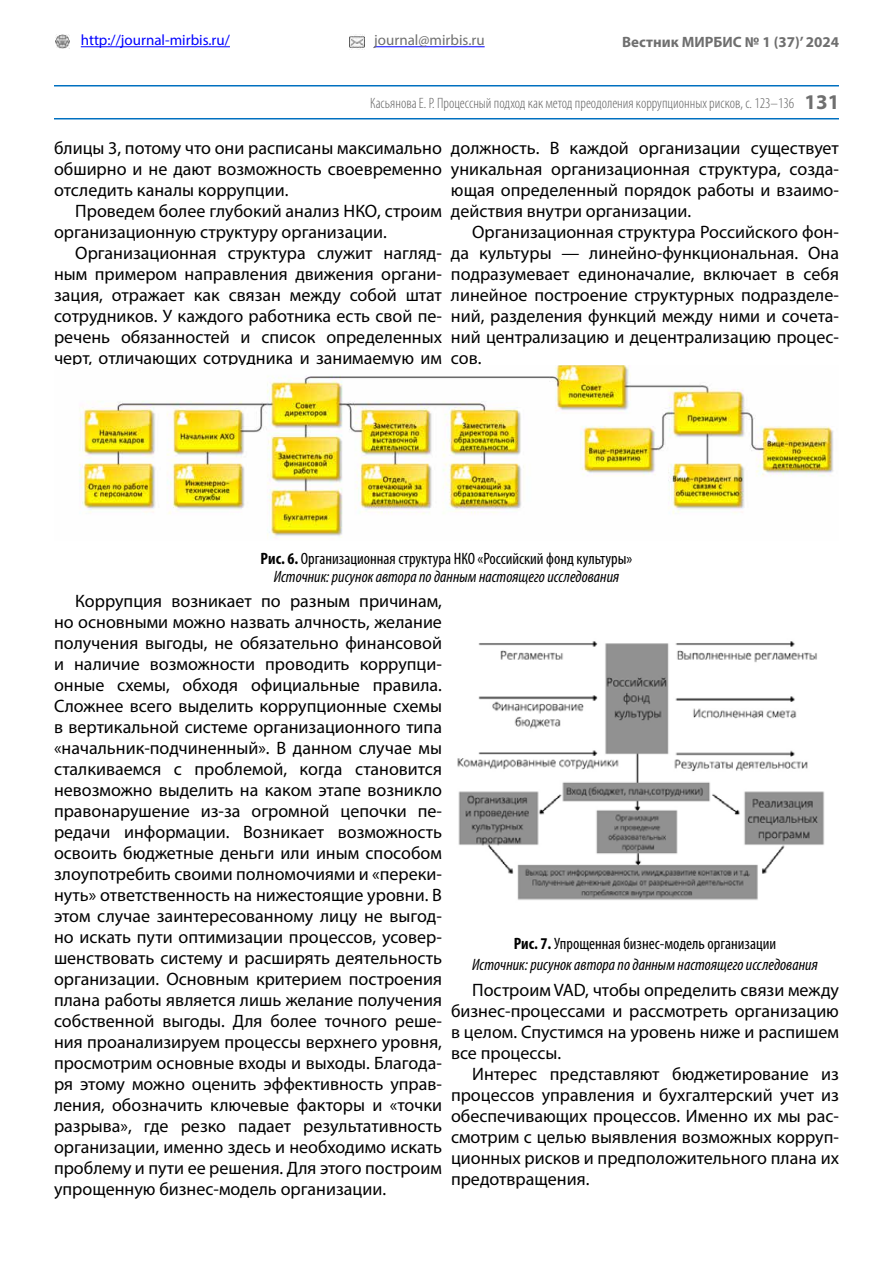
<style>
.page{position:relative;width:893px;height:1263px;background:#fff}
.page>*{position:absolute;margin:0;border:0;box-sizing:border-box;transform-origin:0 0}
.t1{font:18px/21px "Myriad Pro";color:#000;text-align:justify}
.t2{font:italic condensed 16.5px/18.1px "Myriad Pro";color:#000;text-align:center}
.t3{font:300 condensed 15px "Myriad Pro";color:#636363}
.t4{font:15px "Myriad Pro";color:#00f}
.t5{font:700 15px "Myriad Pro";color:#6f6f6f}
.t6{font:15px "Myriad Pro";color:#6f6f6f}
.s1{font-weight:700;font-stretch:normal;font-size:21px;color:#6f6f6f}
.s2{font-weight:700;font-style:normal}
.s3{font-style:normal}
</style>
<div class="page">
<hr style="left:54px;top:118px;width:785px;height:1px;background:#0070c0">
<img style="left:55px;top:34px;width:15px;height:15px">
<img style="left:349px;top:34px;width:16px;height:15px">
<hr style="left:81px;top:46px;width:149px;height:1px;background:#00f">
<hr style="left:374px;top:46px;width:111px;height:1px;background:#00f">
<hr style="left:54px;top:85px;width:785px;height:1px;background:#0070c0">
<img style="left:79px;top:365px;width:755px;height:173px">
<img style="left:457px;top:641px;width:368px;height:259px">
<p class="t4" style="left:81px;top:31px;width:151px">http://journal-mirbis.ru/</p>
<p class="t6" style="left:374px;top:31px;width:112px">journal@mirbis.ru</p>
<p class="t5" style="left:622px;top:32px;width:218px">Вестник МИРБИС № 1 (37)’ 2024</p>
<p class="t3" style="left:370px;top:94px;width:471px">Касьянова Е. Р. Процессный подход как метод преодоления коррупционных рисков, c. 123–136 <span class="s1">131</span></p>
<p class="t1" style="left:54px;top:137px;width:389px">блицы 3, потому что они расписаны максимально обширно и не дают возможность своевременно отследить каналы коррупции.</p>
<p class="t1" style="left:54px;top:200px;width:389px;text-indent:21px">Проведем более глубокий анализ НКО, строим организационную структуру организации.</p>
<p class="t1" style="left:54px;top:242px;width:389px;text-indent:21px">Организационная структура служит нагляд&shy;ным примером направления движения органи&shy;зация, отражает как связан между собой штат сотрудников. У каждого работника есть свой пе&shy;речень обязанностей и список определенных черт, отличающих сотрудника и занимаемую им</p>
<p class="t1" style="left:451px;top:137px;width:389px">должность. В каждой организации существует уникальная организационная структура, созда&shy;ющая определенный порядок работы и взаимо&shy;действия внутри организации.</p>
<p class="t1" style="left:451px;top:221px;width:389px;text-indent:21px">Организационная структура Российского фон&shy;да культуры — линейно-функциональная. Она подразумевает единоначалие, включает в себя линейное построение структурных подразделе&shy;ний, разделения функций между ними и сочета&shy;ний централизацию и децентрализацию процес&shy;сов.</p>
<p class="t2" style="left:261px;top:549px;width:373px"><span class="s2">Рис. 6.</span> <span class="s3">Организационная структура НКО «Российский фонд культуры»<br></span>Источник: рисунок автора по данным настоящего исследования</p>
<p class="t1" style="left:54px;top:590px;width:389px;text-indent:21px">Коррупция возникает по разным причинам, но основными можно назвать алчность, желание получения выгоды, не обязательно финансовой и наличие возможности проводить коррупци&shy;онные схемы, обходя официальные правила.<br>Сложнее всего выделить коррупционные схемы в вертикальной системе организационного типа «начальник-подчиненный». В данном случае мы сталкиваемся с проблемой, когда становится невозможно выделить на каком этапе возникло правонарушение из-за огромной цепочки пе&shy;редачи информации. Возникает возможность освоить бюджетные деньги или иным способом злоупотребить своими полномочиями и «переки&shy;нуть» ответственность на нижестоящие уровни. В этом случае заинтересованному лицу не выгод&shy;но искать пути оптимизации процессов, усовер&shy;шенствовать систему и расширять деятельность организации. Основным критерием построения плана работы является лишь желание получения собственной выгоды. Для более точного реше&shy;ния проанализируем процессы верхнего уровня, просмотрим основные входы и выходы. Благода&shy;ря этому можно оценить эффективность управ&shy;ления, обозначить ключевые факторы и «точки разрыва», где резко падает результативность организации, именно здесь и необходимо искать проблему и пути ее решения. Для этого построим упрощенную бизнес-модель организации.</p>
<p class="t2" style="left:472px;top:933px;width:347px;line-height:21px"><span class="s2">Рис. 7.</span> <span class="s3">Упрощенная бизнес-модель организации<br></span>Источник: рисунок автора по данным настоящего исследования</p>
<p class="t1" style="left:451px;top:979px;width:389px;text-indent:21px">Построим VAD, чтобы определить связи между бизнес-процессами и рассмотреть организацию в целом. Спустимся на уровень ниже и распишем все процессы.</p>
<p class="t1" style="left:451px;top:1063px;width:389px;text-indent:21px">Интерес представляют бюджетирование из процессов управления и бухгалтерский учет из обеспечивающих процессов. Именно их мы рас&shy;смотрим с целью выявления возможных корруп&shy;ционных рисков и предположительного плана их предотвращения.</p>
</div>
